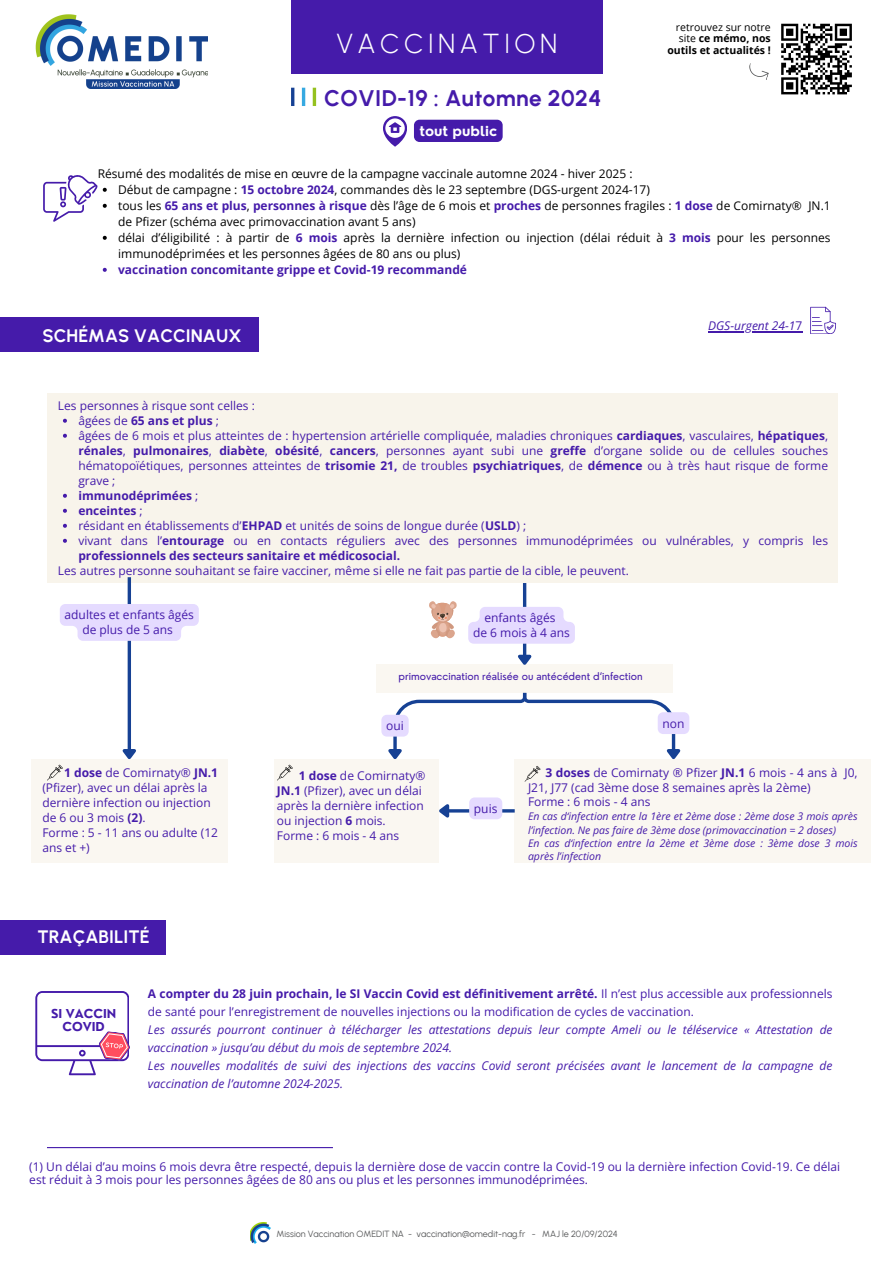
<style>
.page{position:relative;width:894px;height:1264px;background:#fff}
.page>*{position:absolute;margin:0;border:0;box-sizing:border-box;transform-origin:0 0}
.t1{font:300 27.45px "Urbanist";letter-spacing:.165em;color:#fff}
.t2{font:700 22.5px "Urbanist";letter-spacing:.015em;color:#451baa}
.t3{font:700 18px "Urbanist";color:#fff}
.t4{font:700 13.5px "Nourd";color:#fff}
.t5{font:12px/15px "Open Sans";color:#451baa}
.t6{font:italic 12px/18px "Open Sans";color:#451baa}
.t7{font:12px/16px "Open Sans";color:#000}
.t8{font:700 12px "Open Sans";color:#451baa}
.t9{font:700 12px/13px "Nourd";color:#451baa;text-align:center}
.t10{font:italic 10.5px/13.2px "Open Sans";color:#451baa}
.t11{font:700 10.5px/11.4px "Open Sans";color:#000;text-align:right}
.t12{font:10.5px "Nourd";color:#451baa}
.t13{font:9px "Urbanist";color:#58595a}
.s1{font-weight:400}
.s2{font-weight:700;color:#451baa}
.s3{font-style:normal}
.s4{font-weight:700}
.s5{font-weight:700;font-style:normal}
</style>
<div class="page">
<div style="left:514px;top:759px;width:356px;height:103px;background:#f8f4eb"></div>
<svg style="left:35px;top:991px;width:95px;height:84px"></svg>
<div style="left:376px;top:665px;width:297px;height:28px;background:#f8f4eb"></div>
<div style="left:414px;top:120px;width:88px;height:22px;background:#451baa"></div>
<svg style="left:383px;top:116px;width:23px;height:30px"></svg>
<svg style="left:43px;top:175px;width:64px;height:46px"></svg>
<svg style="left:103px;top:236px;width:4px;height:4px"></svg>
<svg style="left:103px;top:268px;width:4px;height:4px"></svg>
<div style="left:291px;top:0;width:311px;height:74px;background:#451baa"></div>
<svg style="left:312px;top:88px;width:4px;height:18px"></svg>
<hr style="left:302px;top:88px;width:3px;height:18px;background:#36a9e1">
<hr style="left:291px;top:88px;width:3px;height:18px;background:#164194">
<img style="left:36px;top:15px;width:172px;height:74px">
<svg style="left:781px;top:23px;width:71px;height:72px"></svg>
<svg style="left:749px;top:63px;width:20px;height:17px"></svg>
<div style="left:0;top:317px;width:258px;height:34px;background:#451baa"></div>
<div style="left:31px;top:759px;width:196px;height:103px;background:#f8f4eb"></div>
<div style="left:47px;top:393px;width:790px;height:190px;background:#f8f4eb"></div>
<svg style="left:47px;top:764px;width:16px;height:16px"></svg>
<svg style="left:810px;top:307px;width:25px;height:27px"></svg>
<svg style="left:63px;top:419px;width:4px;height:4px"></svg>
<svg style="left:63px;top:434px;width:4px;height:4px"></svg>
<svg style="left:63px;top:494px;width:4px;height:4px"></svg>
<svg style="left:63px;top:509px;width:4px;height:4px"></svg>
<svg style="left:63px;top:524px;width:4px;height:4px"></svg>
<svg style="left:63px;top:539px;width:4px;height:4px"></svg>
<hr style="left:708px;top:331px;width:87px;height:1px;background:#451baa">
<hr style="left:128px;top:577px;width:3px;height:173px;background:#164194">
<svg style="left:122px;top:746px;width:14px;height:14px"></svg>
<svg style="left:60px;top:604px;width:139px;height:37px;background:#e7dffe"></svg>
<hr style="left:523px;top:583px;width:3px;height:72px;background:#164194">
<svg style="left:512px;top:651px;width:22px;height:14px"></svg>
<svg style="left:468px;top:607px;width:106px;height:36px;background:#e7deff"></svg>
<svg style="left:429px;top:601px;width:28px;height:38px"></svg>
<img style="left:250px;top:1222px;width:20px;height:20px">
<div style="left:0;top:920px;width:166px;height:34px;background:#451baa"></div>
<div style="left:274px;top:759px;width:165px;height:103px;background:#f8f4eb"></div>
<svg style="left:277px;top:764px;width:15px;height:16px"></svg>
<hr style="left:448px;top:809px;width:66px;height:3px;background:#164194">
<svg style="left:439px;top:804px;width:13px;height:14px"></svg>
<svg style="left:469px;top:797px;width:33px;height:22px"></svg>
<svg style="left:381px;top:692px;width:308px;height:89px"></svg>
<hr style="left:47px;top:1146px;width:286px;height:2px;background:#451baa">
<p class="t1" style="left:336px;top:27px;width:222px">VACCINATION</p>
<h6 class="t11" style="left:667px;top:21px;width:105px"><span class="s1">retrouvez sur notre site</span> ce mémo, nos outils et actualités !</h6>
<p class="t2" style="left:324px;top:85px;width:279px">COVID-19 : Automne 2024</p>
<h6 class="t4" style="left:419px;top:122px;width:79px">tout public</h6>
<p class="t7" style="left:98px;top:165px;width:536px">Résumé des modalités de mise en œuvre de la campagne vaccinale automne 2024 - hiver 2025 :</p>
<p class="t7" style="left:118px;top:181px;width:533px">Début de campagne : <span class="s2">15 octobre 2024</span>, commandes dès le 23 septembre (DGS-urgent 2024-17)</p>
<p class="t7" style="left:118px;top:197px;width:713px">tous les <span class="s2">65 ans et plus</span>, <span class="s2">personnes à risque</span> dès l’âge de 6 mois et <span class="s2">proches</span> de personnes fragiles : <span class="s2">1 dose</span> de Comirnaty® JN.1 de Pfizer (schéma avec primovaccination avant 5 ans)</p>
<p class="t7" style="left:118px;top:229px;width:713px">délai d’éligibilité : à partir de <span class="s2">6 mois</span> après la dernière infection ou injection (délai réduit à <span class="s2">3 mois</span> pour les personnes immunodéprimées et les personnes âgées de 80 ans ou plus)</p>
<p class="t8" style="left:118px;top:261px;width:350px">vaccination concomitante grippe et Covid-19 recommandé</p>
<p class="t3" style="left:43px;top:325px;width:200px">SCHÉMAS VACCINAUX</p>
<p class="t6" style="left:708px;top:317px;width:96px">DGS-urgent 24-1<span class="s3">7</span></p>
<p class="t5" style="left:58px;top:397px;width:198px">Les personnes à risque sont celles :</p>
<p class="t8" style="left:78px;top:412px;width:142px"><span class="s1">âgées de</span> 65 ans et plus <span class="s1">;</span></p>
<p class="t5" style="left:78px;top:427px;width:751px;text-align:justify">âgées de 6 mois et plus atteintes de : hypertension artérielle compliquée, maladies chroniques <span class="s4">cardiaques</span>, vasculaires, <span class="s4">hépatiques</span>, <span class="s4">rénales</span>, <span class="s4">pulmonaires</span>, <span class="s4">diabète</span>, <span class="s4">obésité</span>, <span class="s4">cancers</span>, personnes ayant subi une <span class="s4">greffe</span> d’organe solide ou de cellules souches hématopoïétiques, personnes atteintes de <span class="s4">trisomie 21,</span> de troubles <span class="s4">psychiatriques</span>, de <span class="s4">démence</span> ou à très haut risque de forme grave ;</p>
<p class="t8" style="left:78px;top:487px;width:122px">immunodéprimées <span class="s1">;</span></p>
<h6 class="t8" style="left:78px;top:502px;width:66px">enceintes <span class="s1">;</span></h6>
<p class="t5" style="left:78px;top:517px;width:449px">résidant en établissements d’<span class="s4">EHPAD</span> et unités de soins de longue durée (<span class="s4">USLD</span>) ;</p>
<h6 class="t5" style="left:78px;top:532px;width:751px">vivant dans l’<span class="s4">entourage</span> ou en contacts réguliers avec des personnes immunodéprimées ou vulnérables, y compris les <span class="s4">professionnels des secteurs sanitaire et médicosocial.</span></h6>
<h6 class="t5" style="left:58px;top:562px;width:572px">Les autres personne souhaitant se faire vacciner, même si elle ne fait pas partie de la cible, le peuvent.</h6>
<p class="t5" style="left:65px;top:607px;width:131px;text-align:center">adultes et enfants âgés de plus de 5 ans</p>
<h6 class="t5" style="left:473px;top:610px;width:98px;text-align:center">enfants âgés<br>de 6 mois à 4 ans</h6>
<p class="t12" style="left:398px;top:670px;width:245px">primovaccination réalisée ou antécédent d‘infection</p>
<p class="t5" style="left:42px;top:765px;width:177px;text-indent:22px"><span class="s4">1 dose</span> de Comirnaty® <span class="s4">JN.1 </span>(Pfizer), avec un délai après la dernière infection ou injection de 6 ou 3 mois <span class="s4">(2)</span>.<br>Forme : 5 - 11 ans ou adulte (12 ans et +)</p>
<h6 class="t3" style="left:37px;top:925px;width:114px">TRAÇABILITÉ</h6>
<p class="t5" style="left:386px;top:718px;width:19px">oui</p>
<h6 class="t5" style="left:662px;top:715px;width:23px">non</h6>
<p class="t5" style="left:277px;top:768px;width:150px;text-indent:22px"><span class="s4">1 dose</span> de Comirnaty®<br><span class="s4">JN.1</span> (Pfizer), avec un délai après la dernière infection ou injection <span class="s4">6</span> mois.<br>Forme : 6 mois - 4 ans</p>
<p class="t5" style="left:474px;top:800px;width:25px">puis</p>
<p class="t5" style="left:528px;top:764px;width:331px;text-indent:18px"><span class="s4">3 doses</span> de Comirnaty ® Pfizer <span class="s4">JN.1</span> 6 mois - 4 ans à J0,<br>J21, J77 (cad 3ème dose 8 semaines après la 2ème)</p>
<h1 class="t5" style="left:528px;top:794px;width:124px">Forme : 6 mois - 4 ans</h1>
<h2 class="t10" style="left:528px;top:809px;width:331px">En cas d‘infection entre la 1ère et 2ème dose : 2ème dose 3 mois après l’infection. Ne pas faire de 3ème dose (primovaccination = 2 doses)</h2>
<p class="t10" style="left:528px;top:836px;width:331px">En cas d‘infection entre la 2ème et 3ème dose : 3ème dose 3 mois après l’infection</p>
<h4 class="t9" style="left:51px;top:1006px;width:67px">SI VACCIN<br>COVID</h4>
<p class="t6" style="left:148px;top:984px;width:686px"><span class="s5">A compter du 28 juin prochain, le SI Vaccin Covid est définitivement arrêté.</span> <span class="s3">Il n’est plus accessible aux professionnels de santé pour l’enregistrement de nouvelles injections ou la modification de cycles de vaccination.<br></span>Les assurés pourront continuer à télécharger les attestations depuis leur compte Ameli ou le téléservice « Attestation de vaccination » jusqu’au début du mois de septembre 2024.<br>Les nouvelles modalités de suivi des injections des vaccins Covid seront précisées avant le lancement de la campagne de vaccination de l’automne 2024-2025.</p>
<p class="t5" style="left:29px;top:1159px;width:812px;line-height:13.5px">(1) Un délai d’au moins 6 mois devra être respecté, depuis la dernière dose de vaccin contre la Covid-19 ou la dernière infection Covid-19. Ce délai est réduit à 3 mois pour les personnes âgées de 80 ans ou plus et les personnes immunodéprimées.</p>
<h6 class="t13" style="left:276px;top:1227px;width:342px">Mission Vaccination OMEDIT NA - vaccination@omedit-nag.fr - MAJ le 20/09/2024</h6>
</div>
